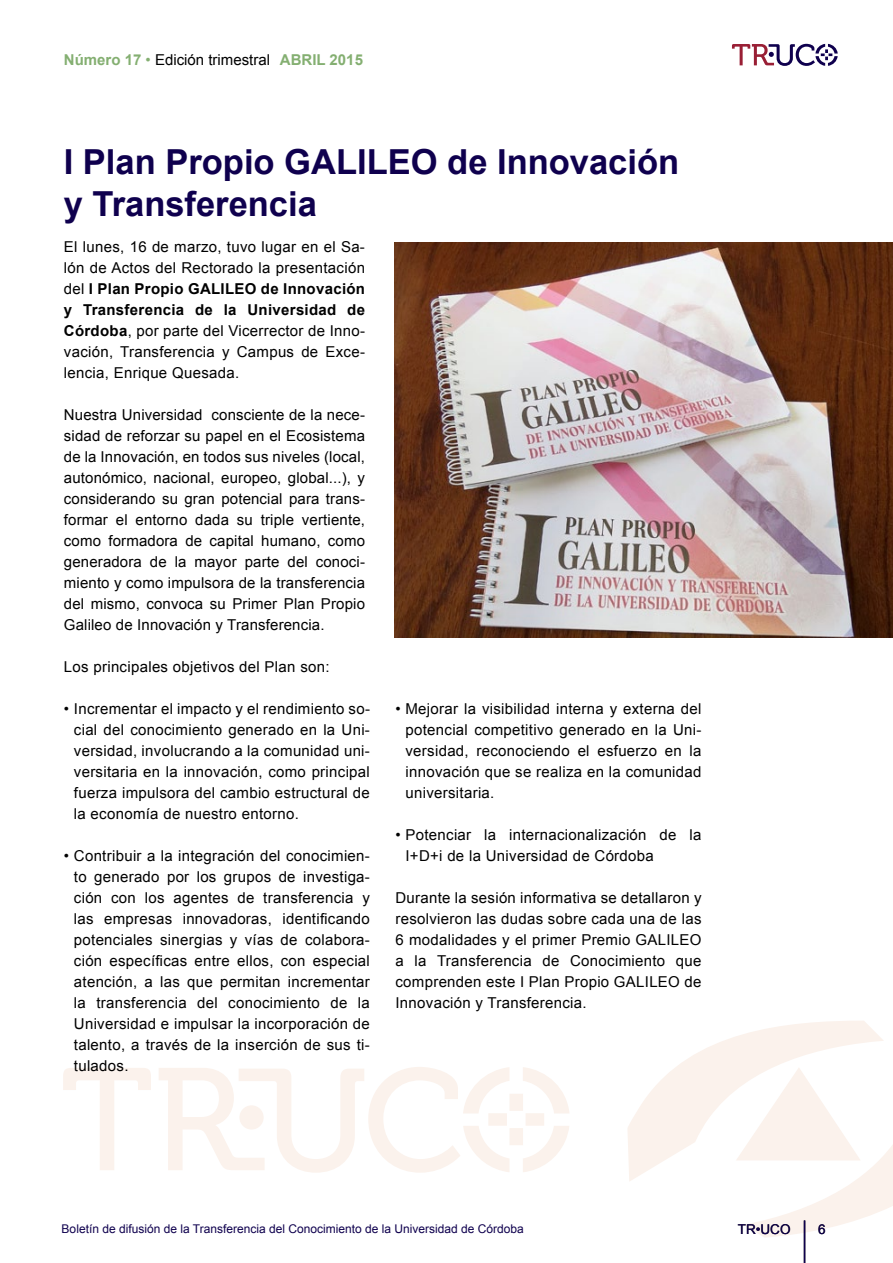
<style>
.page{position:relative;width:893px;height:1263px;background:#fff}
.page>*{position:absolute;margin:0;border:0;box-sizing:border-box;transform-origin:0 0}
.t1{font:700 34.5px/41.4px "Arial";color:#0f004e}
.t2{font:15px/21px "Arial";letter-spacing:.02em;color:#000;text-align:justify}
.t3{font:700 15px "Arial";color:#84af71}
.t4{font:13.5px "Arial";color:#0f004e}
.t5{font:12px "Arial";color:#0f004e}
.s1{font-weight:400}
.s2{font-weight:400;color:#000}
.s3{font-weight:700}
</style>
<div class="page">
<svg style="left:63px;top:1021px;width:830px;height:216px"></svg>
<hr style="left:804px;top:1220px;width:1px;height:43px;background:#0f004e">
<svg style="left:732px;top:44px;width:106px;height:22px"></svg>
<img style="left:395px;top:242px;width:498px;height:396px">
<p class="t3" style="left:64px;top:51px;width:301px">Número 17 <span class="s1">•</span> <span class="s2">Edición trimestral</span> ABRIL 2015</p>
<h1 class="t1" style="left:64px;top:141px;width:617px">I Plan Propio GALILEO de Innovación y Transferencia</h1>
<p class="t2" style="left:64px;top:236px;width:303px">El lunes, 16 de marzo, tuvo lugar en el Sa&shy;lón de Actos del Rectorado la presentación del <span class="s3">I Plan Propio GALILEO de Innovación y Transferencia de la Universidad de Córdoba</span>, por parte del Vicerrector de Inno&shy;vación, Transferencia y Campus de Exce&shy;lencia, Enrique Quesada.</p>
<p class="t2" style="left:64px;top:404px;width:303px">Nuestra Universidad consciente de la nece&shy;sidad de reforzar su papel en el Ecosistema de la Innovación, en todos sus niveles (local, autonómico, nacional, europeo, global...), y considerando su gran potencial para trans&shy;formar el entorno dada su triple vertiente, como formadora de capital humano, como generadora de la mayor parte del conoci&shy;miento y como impulsora de la transferencia del mismo, convoca su Primer Plan Propio Galileo de Innovación y Transferencia.</p>
<p class="t2" style="left:64px;top:656px;width:267px">Los principales objetivos del Plan son:</p>
<p class="t2" style="left:74px;top:698px;width:298px;text-indent:-10px">• Incrementar el impacto y el rendimiento so&shy;cial del conocimiento generado en la Uni&shy;versidad, involucrando a la comunidad uni&shy;versitaria en la innovación, como principal fuerza impulsora del cambio estructural de la economía de nuestro entorno.</p>
<p class="t2" style="left:74px;top:845px;width:298px;text-indent:-10px">• Contribuir a la integración del conocimien&shy;to generado por los grupos de investiga&shy;ción con los agentes de transferencia y las empresas innovadoras, identificando potenciales sinergias y vías de colabora&shy;ción específicas entre ellos, con especial atención, a las que permitan incrementar la transferencia del conocimiento de la Universidad e impulsar la incorporación de talento, a través de la inserción de sus ti&shy;tulados.</p>
<p class="t2" style="left:405px;top:698px;width:298px;text-indent:-10px">• Mejorar la visibilidad interna y externa del potencial competitivo generado en la Uni&shy;versidad, reconociendo el esfuerzo en la innovación que se realiza en la comunidad universitaria.</p>
<p class="t2" style="left:405px;top:824px;width:297px;text-indent:-10px">• Potenciar la internacionalización de la<br>I+D+i de la Universidad de Córdoba</p>
<p class="t2" style="left:395px;top:887px;width:308px">Durante la sesión informativa se detallaron y resolvieron las dudas sobre cada una de las 6 modalidades y el primer Premio GALILEO a la Transferencia de Conocimiento que comprenden este I Plan Propio GALILEO de Innovación y Transferencia.</p>
<p class="t5" style="left:62px;top:1222px;width:464px">Boletín de difusión de la Transferencia del Conocimiento de la Universidad de Córdoba</p>
<p class="t4" style="left:738px;top:1221px;width:54px">TR•UCO</p>
<p class="t4" style="left:818px;top:1221px;width:9px">6</p>
</div>
